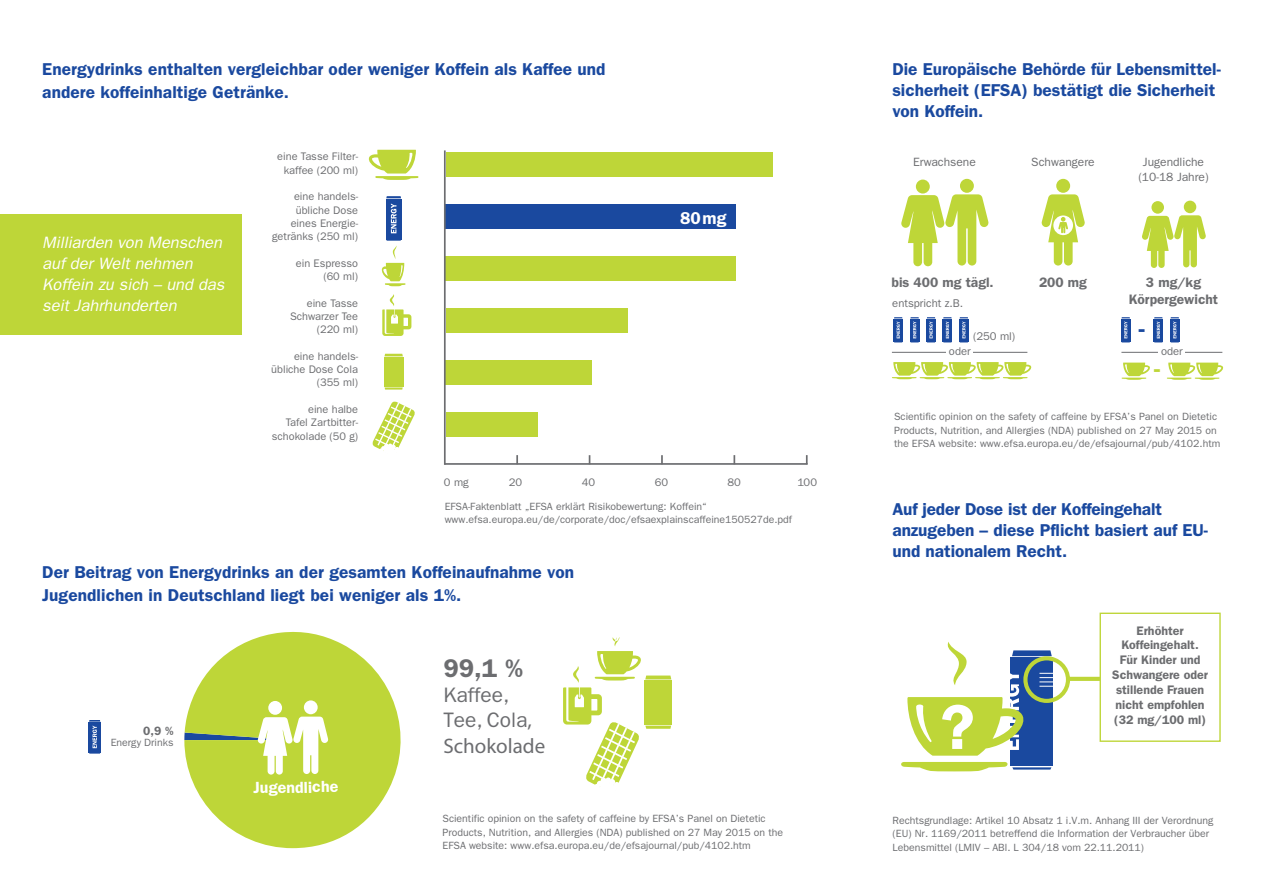
<style>
.page{position:relative;width:1263px;height:893px;background:#fff}
.page>*{position:absolute;margin:0;border:0;box-sizing:border-box;transform-origin:0 0}
.t1{font:600 63.75px "Franklin Gothic";color:#fff}
.t2{font:600 25.65px "Franklin Gothic";color:#6c6d70}
.t3{font:600 25.05px "Franklin Gothic";color:#1a499f}
.t4{font:600 25.05px "Franklin Gothic";color:#bed638}
.t5{font:21px/25.2px "Franklin Gothic";color:#6c6d70}
.t6{font:21px "Myriad Pro";color:#6c6d70}
.t7{font:600 17.25px/21px "Franklin Gothic";letter-spacing:.005em;color:#1a499f}
.t8{font:600 17.25px "Franklin Gothic";color:#fff}
.t9{font:italic 16.5px/21px "Franklin Gothic";color:#fff}
.t10{font:600 16.2px "Franklin Gothic";color:#fff}
.t11{font:600 13.8px/16.5px "Franklin Gothic";color:#6c6d70;text-align:center}
.t12{font:600 12.45px/14.9px "Franklin Gothic";color:#6c6d70;text-align:center}
.t13{font:600 12.15px "Franklin Gothic";color:#6c6d70}
.t14{font:12px/14.4px "Franklin Gothic";color:#6c6d70;text-align:center}
.t15{font:11.25px "Franklin Gothic";color:#6c6d70}
.t16{font:10.95px/13.2px "Franklin Gothic";color:#6c6d70;text-align:right}
.t17{font:10.5px/13.5px "Franklin Gothic";color:#6c6d70}
.s1{font-family:"Myriad Pro"}
</style>
<div class="page">
<div style="left:1023px;top:656px;width:47px;height:47px;border:4px solid #bed638;border-radius:50%"></div>
<svg style="left:1068px;top:677px;width:31px;height:4px"></svg>
<div style="left:1099px;top:613px;width:122px;height:129px;border:1px solid #bed638"></div>
<svg style="left:901px;top:642px;width:161px;height:129px"></svg>
<div style="left:1056px;top:179px;width:14px;height:14px;background:#bed638;border-radius:50%"></div>
<svg style="left:1167px;top:363px;width:57px;height:17px"></svg>
<svg style="left:1121px;top:363px;width:29px;height:17px"></svg>
<svg style="left:892px;top:362px;width:140px;height:17px"></svg>
<hr style="left:892px;top:352px;width:135px;height:1px;background:#6c6d70">
<hr style="left:1121px;top:352px;width:101px;height:1px;background:#6c6d70">
<div style="left:946px;top:347px;width:27px;height:9px;background:#fff"></div>
<div style="left:1159px;top:347px;width:26px;height:9px;background:#fff"></div>
<div style="left:894px;top:319px;width:9px;height:23px;background:#1a499f"></div>
<svg style="left:894px;top:317px;width:8px;height:26px"></svg>
<div style="left:959px;top:319px;width:9px;height:23px;background:#1a499f"></div>
<svg style="left:960px;top:317px;width:8px;height:26px"></svg>
<svg style="left:943px;top:317px;width:9px;height:26px"></svg>
<div style="left:926px;top:319px;width:9px;height:23px;background:#1a499f"></div>
<svg style="left:927px;top:317px;width:8px;height:26px"></svg>
<svg style="left:910px;top:317px;width:9px;height:26px"></svg>
<svg style="left:1121px;top:317px;width:9px;height:26px"></svg>
<svg style="left:1170px;top:317px;width:9px;height:26px"></svg>
<div style="left:1154px;top:319px;width:9px;height:23px;background:#1a499f"></div>
<svg style="left:1154px;top:317px;width:8px;height:26px"></svg>
<div style="left:916px;top:180px;width:14px;height:14px;background:#bed638;border-radius:50%"></div>
<div style="left:960px;top:179px;width:14px;height:14px;background:#bed638;border-radius:50%"></div>
<svg style="left:901px;top:194px;width:88px;height:72px"></svg>
<div style="left:1151px;top:201px;width:13px;height:13px;background:#bed638;border-radius:50%"></div>
<div style="left:1184px;top:201px;width:12px;height:12px;background:#bed638;border-radius:50%"></div>
<svg style="left:1142px;top:215px;width:64px;height:53px"></svg>
<svg style="left:1041px;top:194px;width:44px;height:72px"></svg>
<div style="left:644px;top:681px;width:28px;height:44px;background:#bed638"></div>
<svg style="left:563px;top:637px;width:108px;height:148px"></svg>
<svg style="left:187px;top:631px;width:214px;height:217px;fill:#bed638"></svg>
<div style="left:89px;top:722px;width:12px;height:31px;background:#1a499f"></div>
<svg style="left:89px;top:720px;width:11px;height:34px"></svg>
<div style="left:268px;top:701px;width:14px;height:14px;background:#fff;border-radius:50%"></div>
<div style="left:304px;top:700px;width:14px;height:14px;background:#fff;border-radius:50%"></div>
<svg style="left:184px;top:717px;width:144px;height:58px"></svg>
<div style="left:446px;top:152px;width:326px;height:25px;background:#bed638"></div>
<div style="left:446px;top:204px;width:290px;height:25px;background:#1a499f"></div>
<div style="left:446px;top:256px;width:290px;height:25px;background:#bed638"></div>
<div style="left:446px;top:308px;width:182px;height:25px;background:#bed638"></div>
<div style="left:446px;top:360px;width:146px;height:25px;background:#bed638"></div>
<div style="left:446px;top:412px;width:92px;height:25px;background:#bed638"></div>
<hr style="left:444px;top:463px;width:364px;height:2px;background:#6c6d70">
<hr style="left:444px;top:150px;width:2px;height:315px;background:#6c6d70">
<svg style="left:516px;top:455px;width:2px;height:8px"></svg>
<svg style="left:661px;top:455px;width:2px;height:8px"></svg>
<svg style="left:733px;top:455px;width:2px;height:8px"></svg>
<svg style="left:806px;top:455px;width:2px;height:9px"></svg>
<svg style="left:368px;top:150px;width:50px;height:30px"></svg>
<svg style="left:381px;top:240px;width:24px;height:46px"></svg>
<div style="left:386px;top:199px;width:16px;height:40px;background:#1a499f"></div>
<svg style="left:386px;top:196px;width:15px;height:37px"></svg>
<svg style="left:382px;top:294px;width:29px;height:42px"></svg>
<svg style="left:372px;top:401px;width:43px;height:50px"></svg>
<svg style="left:384px;top:354px;width:19px;height:2px"></svg>
<svg style="left:385px;top:387px;width:18px;height:3px"></svg>
<div style="left:384px;top:357px;width:20px;height:30px;background:#bed638"></div>
<div style="left:0;top:214px;width:242px;height:121px;background:#bed638"></div>
<h3 class="t7" style="left:42px;top:58px;width:565px;line-height:22.5px">Energydrinks enthalten vergleichbar oder weniger Koffein als Kaffee und andere koffeinhaltige Getränke.</h3>
<h3 class="t9" style="left:42px;top:232px;width:184px">Milliarden von Menschen auf der Welt nehmen<br>Koffein zu sich – und das seit Jahrhunderten</h3>
<p class="t16" style="left:277px;top:150px;width:82px;text-align:center">eine Tasse Filter&shy;kaffee (200 ml)</p>
<p class="t16" style="left:272px;top:190px;width:88px">eine handels&shy;übliche Dose eines Energie&shy;getränks (250 ml)</p>
<p class="t16" style="left:296px;top:256px;width:64px">ein Espresso (60 ml)</p>
<p class="t16" style="left:290px;top:296px;width:70px">eine Tasse<br>Schwarzer Tee (220 ml)</p>
<p class="t16" style="left:271px;top:349px;width:88px">eine handels&shy;übliche Dose Cola (355 ml)</p>
<p class="t16" style="left:272px;top:403px;width:88px">eine halbe<br>Tafel Zartbitter&shy;schokolade (50 g)</p>
<h3 class="t8" style="left:680px;top:208px;width:48px">80mg</h3>
<p class="t16" style="left:444px;top:476px;width:26px">0 mg</p>
<p class="t16" style="left:509px;top:476px;width:15px">20</p>
<p class="t16" style="left:582px;top:476px;width:15px">40</p>
<p class="t16" style="left:655px;top:476px;width:15px">60</p>
<p class="t16" style="left:727px;top:476px;width:15px">80</p>
<p class="t16" style="left:798px;top:476px;width:21px">100</p>
<p class="t17" style="left:445px;top:499px;width:349px">EFSA-Faktenblatt „EFSA erklärt Risikobewertung: Koffein“ www.efsa.europa.eu/de/corporate/doc/efsaexplainscaffeine150527de.pdf</p>
<h3 class="t7" style="left:42px;top:560px;width:533px;line-height:22.5px">Der Beitrag von Energydrinks an der gesamten Koffeinaufnahme von<br>Jugendlichen in Deutschland liegt bei weniger als 1%.</h3>
<p class="t13" style="left:143px;top:723px;width:32px">0,9 %</p>
<p class="t17" style="left:111px;top:736px;width:64px">Energy Drinks</p>
<h3 class="t10" style="left:253px;top:778px;width:86px;rotate:-1deg">Jugendliche</h3>
<h2 class="t2" style="left:443px;top:653px;width:81px">99,1 %</h2>
<h3 class="t5" style="left:443px;top:682px;width:90px">Kaffee,<br>Tee, Cola<span class="s1">,</span></h3>
<h3 class="t6" style="left:443px;top:733px;width:103px">Schokolade</h3>
<p class="t17" style="left:443px;top:811px;width:342px">Scientific opinion on the safety of caffeine by EFSA’s Panel on Dietetic<br>Products, Nutrition, and Allergies (NDA) published on 27 May 2015 on the<br>EFSA website: www.efsa.europa.eu/de/efsajournal/pub/4102.htm</p>
<h3 class="t7" style="left:892px;top:58px;width:330px">Die Europäische Behörde für Lebensmittel&shy;sicherheit (EFSA) bestätigt die Sicherheit von Koffein.</h3>
<p class="t14" style="left:913px;top:155px;width:64px">Erwachsene</p>
<p class="t14" style="left:1031px;top:155px;width:65px">Schwangere</p>
<p class="t14" style="left:1138px;top:155px;width:72px">Jugendliche (10-18 Jahre)</p>
<h3 class="t11" style="left:892px;top:274px;width:104px">bis 400 mg tägl.</h3>
<h3 class="t11" style="left:1039px;top:274px;width:49px">200 mg</h3>
<h3 class="t11" style="left:1129px;top:274px;width:91px">3 mg/kg<br>Körpergewicht</h3>
<p class="t15" style="left:892px;top:297px;width:72px">entspricht z.B.</p>
<p class="t15" style="left:973px;top:330px;width:44px">(250 ml)</p>
<h3 class="t3" style="left:1139px;top:313px;width:8px">-</h3>
<p class="t15" style="left:949px;top:344px;width:23px">oder</p>
<p class="t15" style="left:1161px;top:344px;width:23px">oder</p>
<h3 class="t4" style="left:1154px;top:354px;width:8px">-</h3>
<p class="t17" style="left:894px;top:410px;width:328px">Scientific opinion on the safety of caffeine by EFSA’s Panel on Dietetic<br>Products, Nutrition, and Allergies (NDA) published on 27 May 2015 on the EFSA website: www.efsa.europa.eu/de/efsajournal/pub/4102.htm</p>
<h3 class="t7" style="left:892px;top:498px;width:317px">Auf jeder Dose ist der Koffeingehalt anzugeben – diese Pflicht basiert auf EU&shy;und nationalem Recht.</h3>
<h1 class="t1" style="left:940px;top:689px;width:36px">?</h1>
<p class="t12" style="left:1112px;top:622px;width:97px">Erhöhter<br>Koffeingehalt.<br>Für Kinder und<br>Schwangere oder stillende Frauen nicht empfohlen (32 mg/100 ml)</p>
<p class="t17" style="left:893px;top:813px;width:322px">Rechtsgrundlage: Artikel 10 Absatz 1 i.V.m. Anhang III der Verordnung (EU) Nr. 1169/2011 betreffend die Information der Verbraucher über<br>Lebensmittel (LMIV – ABl. L 304/18 vom 22.11.2011)</p>
</div>
